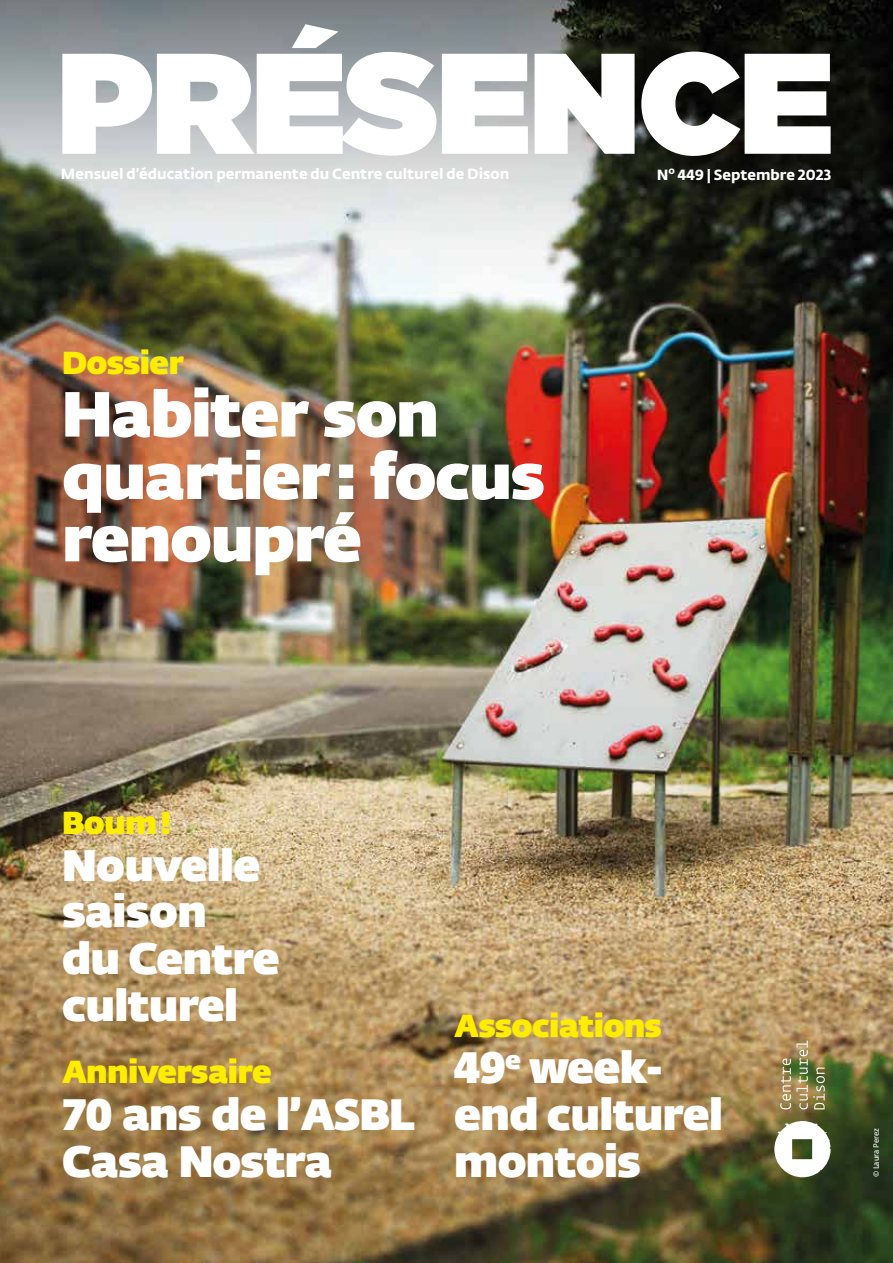
<style>
.page{position:relative;width:893px;height:1263px;background:#fff}
.page>*{position:absolute;margin:0;border:0;box-sizing:border-box;transform-origin:0 0}
.t1{font:800 63px/62.4px "Fedra Sans Dis Std";letter-spacing:-.005em;color:#fff}
.t2{font:800 43.5px/46.8px "Fedra Sans Dis Std";color:#fff}
.t3{font:800 31.5px "Fedra Sans Dis Std";color:#ffed00}
.t4{font:700 14.7px "Fedra Sans Std";color:#fff}
.t5{font:600 7.5px "Fedra Sans Std";color:#fff}
</style>
<div class="page">
<img style="left:0;top:0;width:893px;height:1263px">
<svg style="left:62px;top:52px;width:769px;height:104px"></svg>
<svg style="left:292px;top:24px;width:46px;height:24px"></svg>
<svg style="left:774px;top:1121px;width:57px;height:56px"></svg>
<img style="left:780px;top:1040px;width:45px;height:69px">
<p class="t4" style="left:61px;top:165px;width:450px">Mensuel d’éducation permanente du Centre culturel de Dison</p>
<p class="t4" style="left:657px;top:165px;width:176px">No 449 | Septembre 2023</p>
<p class="t3" style="left:62px;top:337px;width:123px">Dossier</p>
<h1 class="t1" style="left:62px;top:378px;width:484px">Habiter son quartier: focus renoupré</h1>
<p class="t3" style="left:62px;top:797px;width:110px">Boum!</p>
<p class="t2" style="left:62px;top:839px;width:219px">Nouvelle saison<br>du Centre culturel</p>
<p class="t3" style="left:62px;top:1047px;width:211px">Anniversaire</p>
<p class="t2" style="left:62px;top:1088px;width:354px">70 ans de l’ASBL<br>Casa Nostra</p>
<p class="t3" style="left:455px;top:1000px;width:209px">Associations</p>
<p class="t2" style="left:455px;top:1041px;width:270px">49<sup>e</sup> week&shy;end culturel montois</p>
<p class="t5" style="left:872px;top:1177px;width:51px;rotate:-90deg">© Laura Perez</p>
</div>
